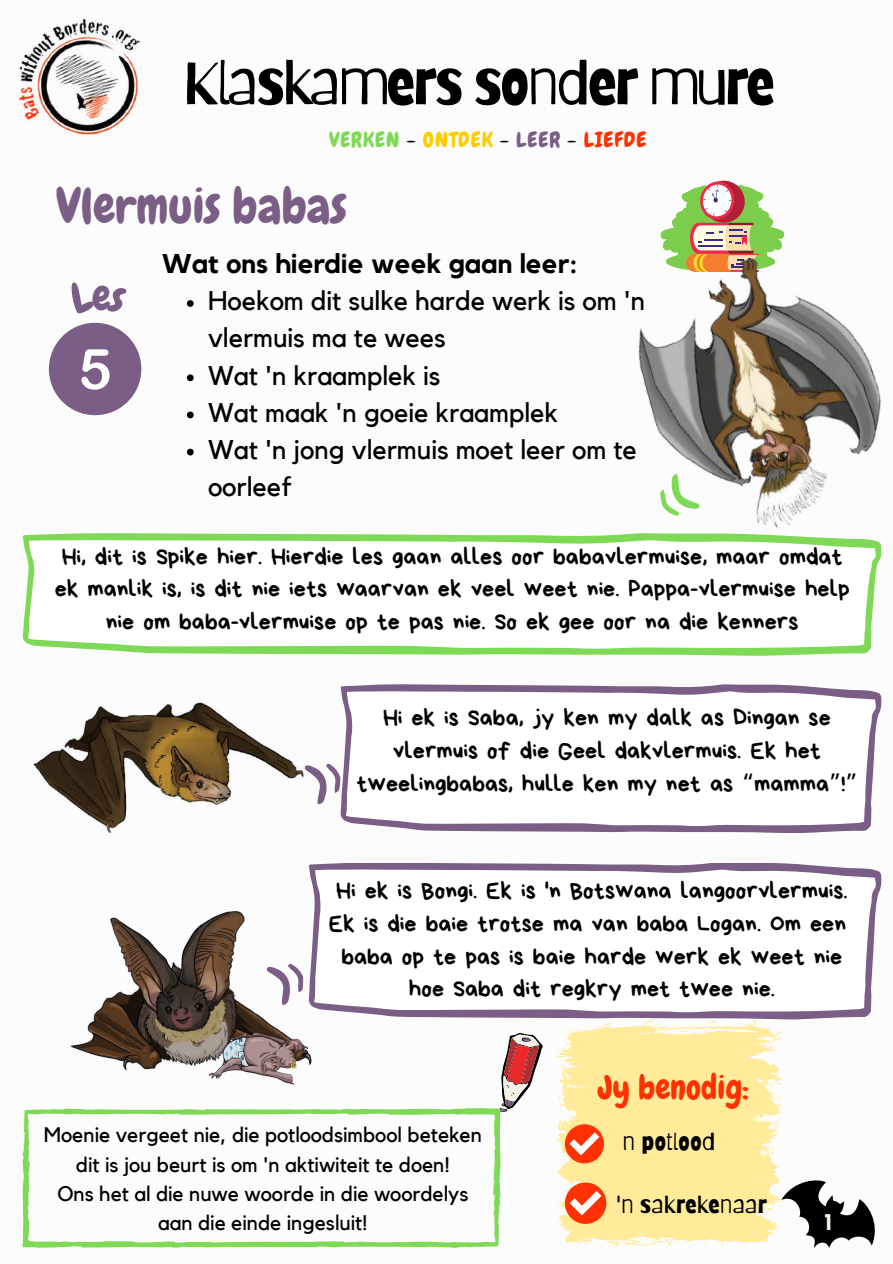
<style>
.page{position:relative;width:893px;height:1264px;background:#fff}
.page>*{position:absolute;margin:0;border:0;box-sizing:border-box;transform-origin:0 0}
.t1{font:60px "Barriecito";letter-spacing:-.05em;color:#000}
.t2{font:49.5px "Chewy";color:#7a5e85}
.t3{font:33.45px "Chewy";color:#ff3102}
.t4{font:27px/37.2px "Kollektif";color:#000}
.t5{font:700 27px "Kollektif";color:#000}
.t6{font:24px/32.7px "Bryndan Write";color:#000;text-align:center}
.t7{font:23.55px "Barriecito";color:#000}
.t8{font:700 22.5px "Kollektif";color:#f4f1e9}
.t9{font:21px/29.2px "Kollektif";color:#000;text-align:center}
.t10{font:21px "Chewy";letter-spacing:.05em;color:#7ed957}
.s1{color:#000}
.s2{color:#fc0}
.s3{color:#7a5e85}
.s4{color:#ff3200}
.s5{font-family:"Noto Sans Gurmukhi"}
</style>
<div class="page">
<svg style="left:681px;top:180px;width:83px;height:22px"></svg>
<svg style="left:784px;top:1180px;width:91px;height:68px"></svg>
<svg style="left:22px;top:1108px;width:478px;height:139px"></svg>
<svg style="left:500px;top:1033px;width:43px;height:82px"></svg>
<img style="left:19px;top:18px;width:123px;height:117px">
<img style="left:638px;top:202px;width:244px;height:354px">
<svg style="left:22px;top:533px;width:859px;height:123px"></svg>
<svg style="left:660px;top:474px;width:39px;height:42px"></svg>
<div style="left:49px;top:323px;width:92px;height:92px;background:#7a5e85;border-radius:50%"></div>
<svg style="left:81px;top:349px;width:29px;height:40px"></svg>
<img style="left:70px;top:911px;width:175px;height:160px">
<img style="left:202px;top:999px;width:122px;height:122px">
<img style="left:33px;top:702px;width:263px;height:132px">
<svg style="left:340px;top:684px;width:541px;height:149px"></svg>
<svg style="left:308px;top:863px;width:573px;height:156px"></svg>
<svg style="left:296px;top:757px;width:49px;height:52px"></svg>
<svg style="left:260px;top:964px;width:47px;height:44px"></svg>
<svg style="left:187px;top:300px;width:7px;height:7px"></svg>
<svg style="left:187px;top:374px;width:7px;height:7px"></svg>
<svg style="left:187px;top:411px;width:7px;height:7px"></svg>
<svg style="left:187px;top:448px;width:7px;height:7px"></svg>
<svg style="left:555px;top:1019px;width:229px;height:229px;fill:#ffeb99"></svg>
<div style="left:565px;top:1124px;width:39px;height:39px;background:#ff3102;border-radius:50%"></div>
<svg style="left:569px;top:1132px;width:30px;height:23px"></svg>
<div style="left:565px;top:1182px;width:41px;height:41px;background:#ff3102;border-radius:50%"></div>
<svg style="left:569px;top:1190px;width:32px;height:25px"></svg>
<h1 class="t1" style="left:183px;top:46px;width:593px">Klaskamers sonder mure</h1>
<p class="t10" style="left:329px;top:126px;width:318px">VERKEN <span class="s1">-</span> <span class="s2">ONTDEK</span> <span class="s1">-</span> <span class="s3">LEER</span> <span class="s1">-</span> <span class="s4">LIEFDE</span></p>
<h2 class="t2" style="left:56px;top:175px;width:292px">Vlermuis babas</h2>
<p class="t5" style="left:162px;top:251px;width:417px">Wat ons hierdie week gaan leer:</p>
<p class="t4" style="left:208px;top:283px;width:438px">Hoekom dit sulke harde werk is om 'n vlermuis ma te wees<br>Wat 'n kraamplek is<br>Wat maak 'n goeie kraamplek<br>Wat 'n jong vlermuis moet leer om te oorleef</p>
<p class="t6" style="left:55px;top:540px;width:796px">Hi, dit is Spike hier. Hierdie les gaan alles oor babavlermuise, maar omdat ek manlik is, is dit nie iets waarvan ek veel weet nie. Pappa-vlermuise help nie om baba-vlermuise op te pas nie. So ek gee oor na die kenners</p>
<p class="t6" style="left:356px;top:702px;width:502px">Hi ek is Saba, jy ken my dalk as Dingan se vlermuis of die Geel dakvlermuis. Ek het tweelingbabas, hulle ken my net as <span class="s5">“</span>mamma<span class="s5">”</span>!<span class="s5">”</span></p>
<p class="t6" style="left:329px;top:874px;width:520px">Hi ek is Bongi. Ek is 'n Botswana langoorvlermuis.<br>Ek is die baie trotse ma van baba Logan. Om een baba op te pas is baie harde werk ek weet nie hoe Saba dit regkry met twee nie.</p>
<p class="t9" style="left:44px;top:1121px;width:439px">Moenie vergeet nie, die potloodsimbool beteken dit is jou beurt is om 'n aktiwiteit te doen!<br>Ons het al die nuwe woorde in die woordelys aan die einde ingesluit!</p>
<h3 class="t3" style="left:598px;top:1066px;width:152px">Jy benodig:</h3>
<p class="t7" style="left:622px;top:1127px;width:95px">n potlood</p>
<p class="t7" style="left:616px;top:1190px;width:153px">'n sakrekenaar</p>
<p class="t8" style="left:823px;top:1211px;width:10px">1</p>
</div>
